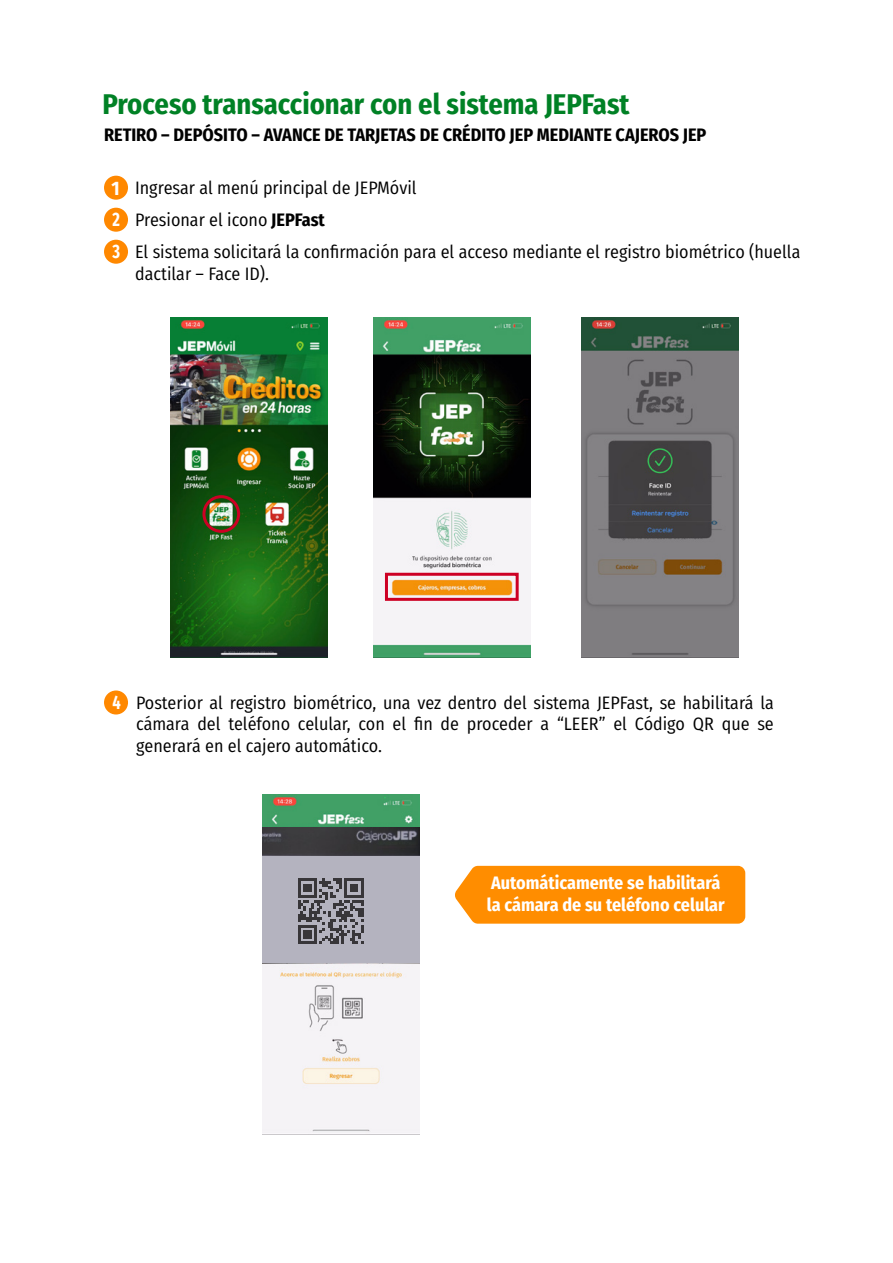
<style>
.page{position:relative;width:893px;height:1263px;background:#fff}
.page>*{position:absolute;margin:0;border:0;box-sizing:border-box;transform-origin:0 0}
.t1{font:700 28.5px "Fira Sans Condensed";color:#008125}
.t2{font:700 19.5px "Fira Sans Condensed";color:#fff;scale:.83 1}
.t3{font:700 19.5px "Fira Sans Condensed";color:#fff}
.t4{font:18px/21.6px "Fira Sans Condensed";color:#000;text-align:justify}
.t5{font:700 18px "Fira Sans Condensed";color:#000}
.t6{font:700 18px/21.6px "Fira Sans Condensed";color:#fff}
.s1{font-weight:700;font-size:19.5px;color:#fff}
.s2{font-weight:700}
</style>
<div class="page">
<div style="left:455px;top:866px;width:290px;height:58px;background:#ff8d00"></div>
<div style="left:104px;top:176px;width:24px;height:24px;background:#f80;border-radius:50%"></div>
<img style="left:581px;top:318px;width:157px;height:339px">
<div style="left:104px;top:208px;width:24px;height:24px;background:#f80;border-radius:50%"></div>
<div style="left:104px;top:240px;width:24px;height:24px;background:#f80;border-radius:50%"></div>
<div style="left:104px;top:690px;width:24px;height:24px;background:#f80;border-radius:50%"></div>
<img style="left:170px;top:318px;width:157px;height:339px">
<img style="left:373px;top:318px;width:157px;height:339px">
<div style="left:202px;top:495px;width:38px;height:38px;border:3px solid #cd0024;border-radius:50%"></div>
<div style="left:385px;top:573px;width:134px;height:28px;border:3px solid #cd0024"></div>
<img style="left:262px;top:794px;width:157px;height:339px">
<img style="left:262px;top:827px;width:157px;height:29px">
<div style="left:262px;top:856px;width:157px;height:107px;background:#b4b3bf"></div>
<svg style="left:298px;top:878px;width:65px;height:66px"></svg>
<h1 class="t1" style="left:102px;top:80px;width:529px">Proceso transaccionar con el sistema JEPFast</h1>
<p class="t5" style="left:104px;top:120px;width:604px">RETIRO – DEPÓSITO – AVANCE DE TARJETAS DE CRÉDITO JEP MEDIANTE CAJEROS JEP</p>
<p class="t4" style="left:135px;top:176px;width:283px">Ingresar al menú principal de JEPMóvil</p>
<p class="t3" style="left:111px;top:171px;width:10px">1</p>
<p class="t4" style="left:135px;top:203px;width:667px;line-height:32px;text-indent:-23px"><span class="s1">2</span> Presionar el icono <span class="s2">JEPFast<br></span>El sistema solicitará la confirmación para el acceso mediante el registro biométrico (huella</p>
<p class="t4" style="left:135px;top:262px;width:135px">dactilar – Face ID).</p>
<p class="t2" style="left:113px;top:235px;width:11px">3</p>
<p class="t2" style="left:113px;top:686px;width:12px">4</p>
<p class="t4" style="left:136px;top:691px;width:639px">Posterior al registro biométrico, una vez dentro del sistema JEPFast, se habilitará la cámara del teléfono celular, con el fin de proceder a “LEER” el Código QR que se generará en el cajero automático.</p>
<p class="t6" style="left:487px;top:871px;width:240px">Automáticamente se habilitará la cámara de su teléfono celular</p>
</div>
